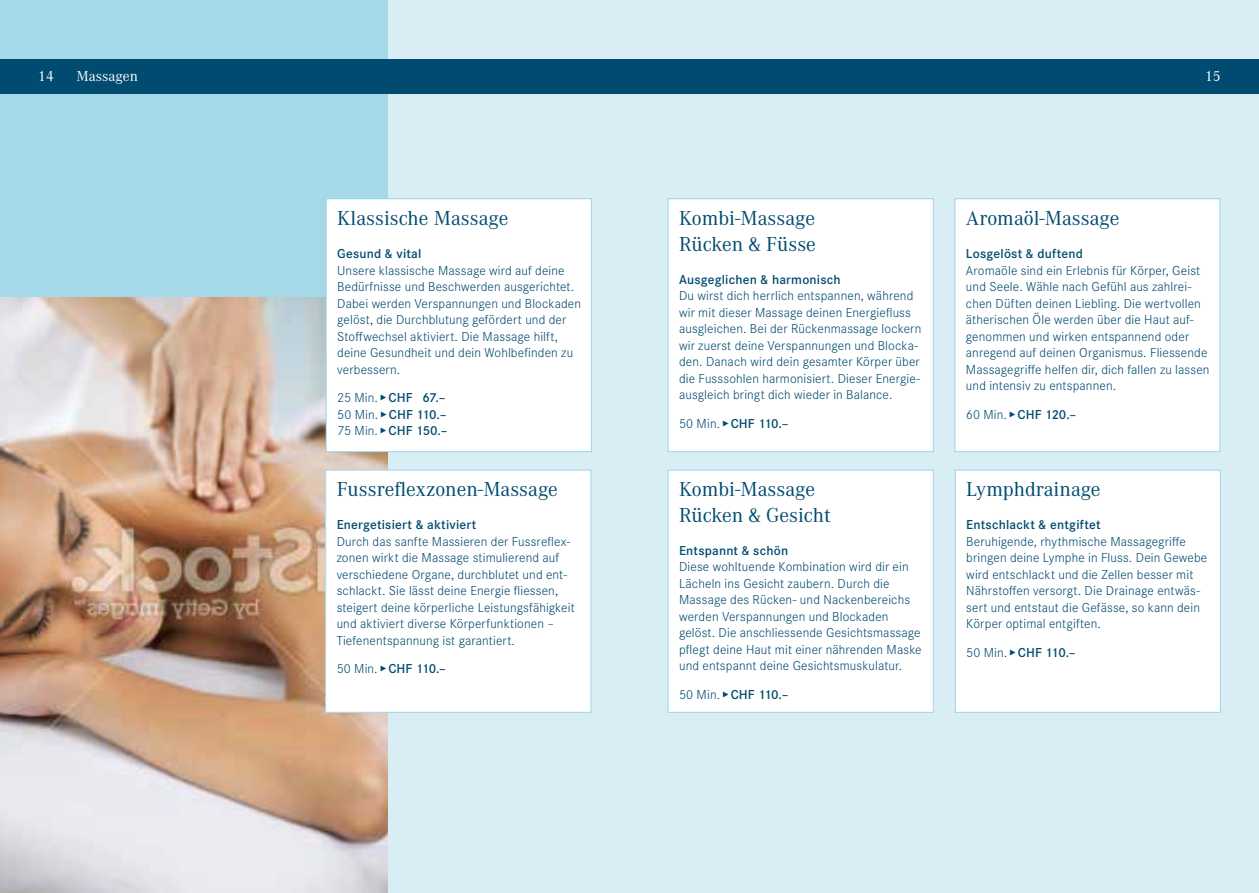
<style>
.page{position:relative;width:1259px;height:893px;background:#d9eef4}
.page>*{position:absolute;margin:0;border:0;box-sizing:border-box;transform-origin:0 0}
.t1{font:21px/25.5px "Corporate A";color:#004b6f}
.t2{font:15px "Corporate A";color:#fff}
.t3{font:300 13.5px/16.5px "Corporate S";letter-spacing:.01em;color:#004b6f}
.t4{font:600 13.5px/16.5px "Corporate S";letter-spacing:.015em;color:#004b6f}
.s1{font-weight:300}
</style>
<div class="page">
<div style="left:0;top:0;width:387px;height:298px;background:#a5d9e7"></div>
<img style="left:0;top:298px;width:387px;height:595px">
<div style="left:326px;top:199px;width:265px;height:253px;background:#fff"></div>
<div style="left:326px;top:198px;width:266px;height:254px;border:1px solid #9dd3ea"></div>
<div style="left:668px;top:470px;width:265px;height:242px;background:#fff"></div>
<div style="left:667px;top:470px;width:266px;height:243px;border:1px solid #9dd3ea"></div>
<div style="left:326px;top:470px;width:265px;height:242px;background:#fff"></div>
<div style="left:325px;top:470px;width:266px;height:243px;border:1px solid #9dd3ea"></div>
<div style="left:955px;top:199px;width:265px;height:253px;background:#fff"></div>
<div style="left:954px;top:198px;width:266px;height:254px;border:1px solid #9dd3ea"></div>
<div style="left:955px;top:470px;width:265px;height:242px;background:#fff"></div>
<div style="left:955px;top:470px;width:265px;height:243px;border:1px solid #9dd3ea"></div>
<div style="left:668px;top:199px;width:265px;height:253px;background:#fff"></div>
<div style="left:667px;top:198px;width:266px;height:254px;border:1px solid #9dd3ea"></div>
<div style="left:0;top:60px;width:1259px;height:34px;background:#004b6f"></div>
<p class="t2" style="left:38px;top:66px;width:17px">14</p>
<p class="t2" style="left:77px;top:66px;width:63px">Massagen</p>
<p class="t2" style="left:1205px;top:66px;width:17px">15</p>
<h1 class="t1" style="left:337px;top:205px;width:173px">Klassische Massage</h1>
<p class="t4" style="left:337px;top:245px;width:86px">Gesund &amp; vital</p>
<p class="t3" style="left:337px;top:261px;width:245px">Unsere klassische Massage wird auf deine Bedürfnisse und Beschwerden ausgerichtet.<br>Dabei werden Verspannungen und Blockaden gelöst, die Durchblutung gefördert und der Stoffwechsel aktiviert. Die Massage hilft, deine Gesundheit und dein Wohlbefinden zu verbessern.</p>
<p class="t4" style="left:337px;top:389px;width:112px"><span class="s1">25 Min.</span> ▸ CHF 67.–<br><span class="s1">50 Min.</span> ▸ CHF 110.–<br><span class="s1">75 Min.</span> ▸ CHF 150.–</p>
<h1 class="t1" style="left:337px;top:476px;width:223px">Fussreflexzonen-Massage</h1>
<p class="t4" style="left:337px;top:516px;width:141px">Energetisiert &amp; aktiviert</p>
<p class="t3" style="left:337px;top:533px;width:239px">Durch das sanfte Massieren der Fussreflex&shy;zonen wirkt die Massage stimulierend auf verschiedene Organe, durchblutet und ent&shy;schlackt. Sie lässt deine Energie fliessen, steigert deine körperliche Leistungsfähigkeit und aktiviert diverse Körperfunktionen – Tiefenentspannung ist garantiert.</p>
<p class="t4" style="left:337px;top:660px;width:111px"><span class="s1">50 Min.</span> ▸ CHF 110.–</p>
<h1 class="t1" style="left:679px;top:205px;width:138px">Kombi-Massage<br>Rücken &amp; Füsse</h1>
<p class="t4" style="left:679px;top:270px;width:163px">Ausgeglichen &amp; harmonisch</p>
<p class="t3" style="left:679px;top:287px;width:244px">Du wirst dich herrlich entspannen, während wir mit dieser Massage deinen Energiefluss ausgleichen. Bei der Rückenmassage lockern wir zuerst deine Verspannungen und Blocka&shy;den. Danach wird dein gesamter Körper über die Fusssohlen harmonisiert. Dieser Energie&shy;ausgleich bringt dich wieder in Balance.</p>
<p class="t4" style="left:679px;top:414px;width:111px"><span class="s1">50 Min.</span> ▸ CHF 110.–</p>
<h1 class="t1" style="left:679px;top:476px;width:153px">Kombi-Massage<br>Rücken &amp; Gesicht</h1>
<p class="t4" style="left:679px;top:542px;width:111px">Entspannt &amp; schön</p>
<p class="t3" style="left:679px;top:558px;width:244px">Diese wohltuende Kombination wird dir ein Lächeln ins Gesicht zaubern. Durch die Massage des Rücken- und Nackenbereichs werden Verspannungen und Blockaden gelöst. Die anschliessende Gesichtsmassage pflegt deine Haut mit einer nährenden Maske und entspannt deine Gesichtsmuskulatur.</p>
<p class="t4" style="left:679px;top:686px;width:111px"><span class="s1">50 Min.</span> ▸ CHF 110.–</p>
<h1 class="t1" style="left:966px;top:205px;width:155px">Aromaöl-Massage</h1>
<p class="t4" style="left:966px;top:245px;width:119px">Losgelöst &amp; duftend</p>
<p class="t3" style="left:966px;top:261px;width:245px">Aromaöle sind ein Erlebnis für Körper, Geist und Seele. Wähle nach Gefühl aus zahlrei&shy;chen Düften deinen Liebling. Die wertvollen ätherischen Öle werden über die Haut auf&shy;genommen und wirken entspannend oder anregend auf deinen Organismus. Fliessende Massagegriffe helfen dir, dich fallen zu lassen und intensiv zu entspannen.</p>
<p class="t4" style="left:966px;top:405px;width:112px"><span class="s1">60 Min.</span> ▸ CHF 120.–</p>
<h1 class="t1" style="left:966px;top:476px;width:136px">Lymphdrainage</h1>
<p class="t4" style="left:966px;top:516px;width:136px">Entschlackt &amp; entgiftet</p>
<p class="t3" style="left:966px;top:533px;width:242px">Beruhigende, rhythmische Massagegriffe bringen deine Lymphe in Fluss. Dein Gewebe wird entschlackt und die Zellen besser mit Nährstoffen versorgt. Die Drainage entwäs&shy;sert und entstaut die Gefässe, so kann dein Körper optimal entgiften.</p>
<p class="t4" style="left:966px;top:644px;width:111px"><span class="s1">50 Min.</span> ▸ CHF 110.–</p>
</div>
